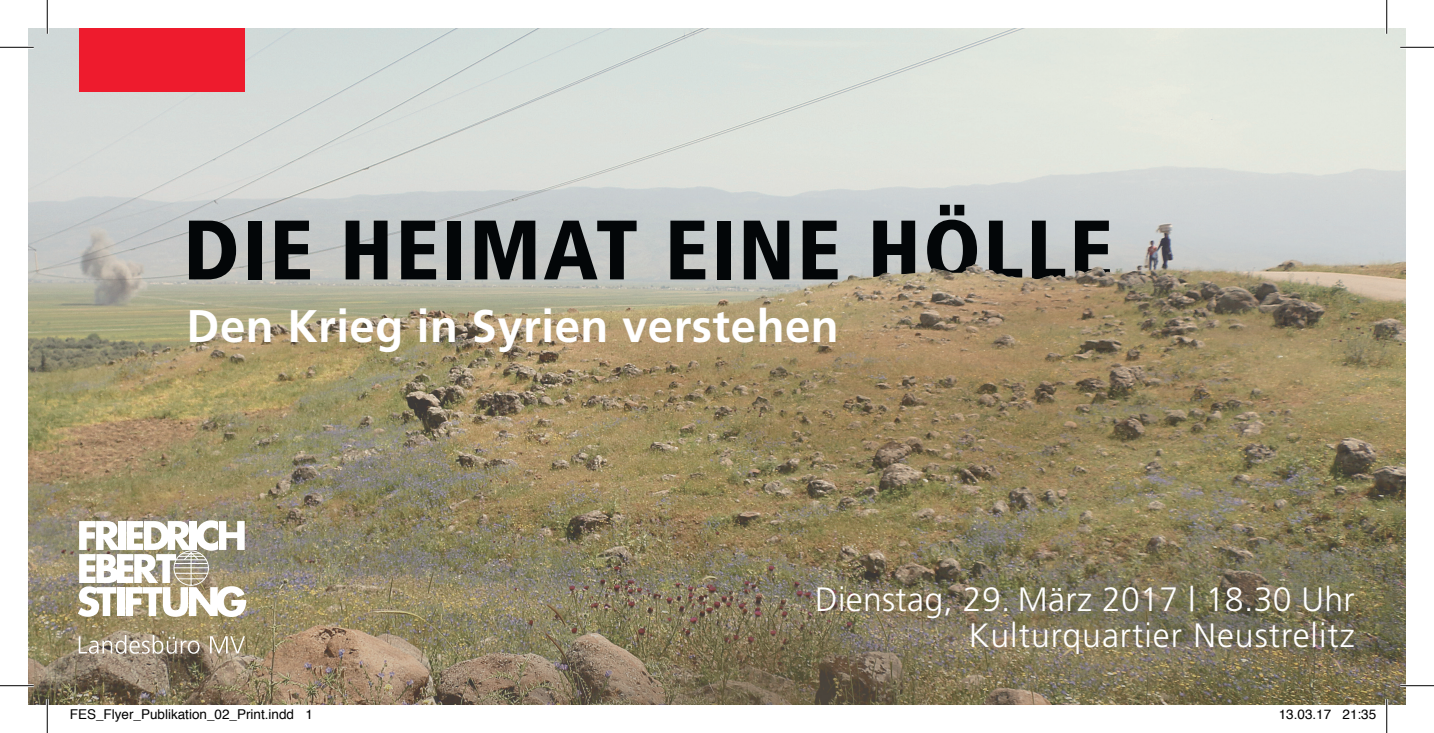
<style>
.page{position:relative;width:1434px;height:733px;background:#fff}
.page>*{position:absolute;margin:0;border:0;box-sizing:border-box;transform-origin:0 0}
.t1{font:900 condensed 84.15px "Frutiger";letter-spacing:.03em;color:#030608}
.t2{font:700 45.68px "Frutiger";letter-spacing:.01em;color:#fff}
.t3{font:300 33.75px "Frutiger";letter-spacing:.01em;color:#fff}
.t4{font:300 33.75px "Frutiger";letter-spacing:.03em;color:#fff}
.t5{font:13.5px "Helvetica";color:#000}
</style>
<div class="page">
<img style="left:28px;top:28px;width:1378px;height:676px">
<svg style="left:78px;top:520px;width:168px;height:96px"></svg>
<svg style="left:79px;top:634px;width:121px;height:19px;background:#aea38e"></svg>
<svg style="left:210px;top:636px;width:35px;height:17px"></svg>
<img style="left:808px;top:264px;width:335px;height:39px">
<div style="left:79px;top:28px;width:166px;height:64px;background:#ee1b2d"></div>
<hr style="left:0;top:46px;width:34px;height:3px;background:#fff">
<hr style="left:1400px;top:46px;width:34px;height:3px;background:#fff">
<hr style="left:0;top:684px;width:34px;height:2px;background:#fff">
<hr style="left:1400px;top:684px;width:34px;height:2px;background:#fff">
<hr style="left:46px;top:0;width:3px;height:34px;background:#fff">
<hr style="left:46px;top:699px;width:3px;height:33px;background:#fff">
<hr style="left:1385px;top:0;width:3px;height:34px;background:#fff">
<hr style="left:1385px;top:699px;width:3px;height:33px;background:#fff">
<hr style="left:0;top:47px;width:34px;height:1px;background:#000">
<hr style="left:1400px;top:47px;width:34px;height:1px;background:#000">
<hr style="left:0;top:685px;width:34px;height:1px;background:#000">
<hr style="left:1400px;top:685px;width:34px;height:1px;background:#000">
<hr style="left:47px;top:0;width:1px;height:34px;background:#000">
<hr style="left:47px;top:699px;width:1px;height:33px;background:#000">
<hr style="left:1386px;top:0;width:1px;height:34px;background:#000">
<hr style="left:1386px;top:699px;width:1px;height:33px;background:#000">
<p class="t1" style="left:183px;top:199px;width:931px">DIE HEIMAT EINE HÖLLE</p>
<p class="t2" style="left:187px;top:299px;width:654px">Den Krieg in Syrien verstehen</p>
<p class="t3" style="left:815px;top:580px;width:541px">Dienstag, 29. März 2017 | 18.30 Uhr</p>
<p class="t4" style="left:969px;top:616px;width:387px">Kulturquartier Neustrelitz</p>
<p class="t5" style="left:70px;top:704px;width:245px">FES_Flyer_Publikation_02_Print.indd 1</p>
<p class="t5" style="left:1279px;top:704px;width:99px">13.03.17 21:35</p>
</div>
